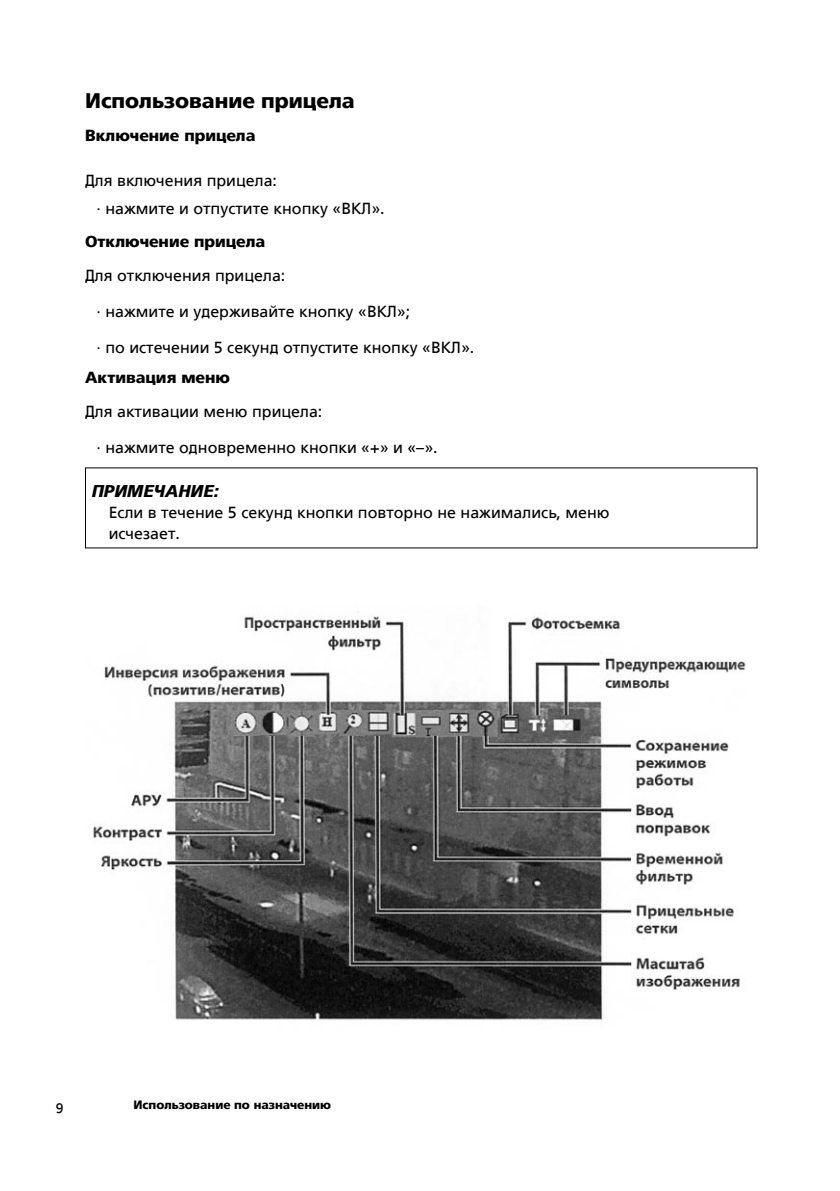
<style>
.page{position:relative;width:840px;height:1191px;background:#fff}
.page>*{position:absolute;margin:0;border:0;box-sizing:border-box;transform-origin:0 0}
.t1{font:700 21px "Foreigner";color:#000}
.t2{font:italic 700 17px "Foreigner";color:#000}
.t3{font:500 16px/28px "Foreigner";color:#000}
.t4{font:700 16px "Foreigner";color:#000}
.t5{font:500 14px "Foreigner";color:#000}
.t6{font:700 12px "Foreigner";color:#000}
</style>
<div class="page">
<img style="left:93px;top:611px;width:653px;height:409px">
<h1 class="t1" style="left:85px;top:89px;width:271px">Использование прицела</h1>
<p class="t4" style="left:85px;top:126px;width:172px">Включение прицела</p>
<p class="t3" style="left:96px;top:166px;width:289px;text-indent:-11px">Для включения прицела:<br>· нажмите и отпустите кнопку «ВКЛ».</p>
<p class="t4" style="left:85px;top:233px;width:182px">Отключение прицела</p>
<p class="t3" style="left:85px;top:261px;width:202px">Для отключения прицела:</p>
<p class="t3" style="left:96px;top:297px;width:315px">· нажмите и удерживайте кнопку «ВКЛ»;</p>
<p class="t3" style="left:96px;top:333px;width:379px">· по истечении 5 секунд отпустите кнопку «ВКЛ».</p>
<p class="t4" style="left:85px;top:369px;width:146px">Активация меню</p>
<p class="t3" style="left:85px;top:397px;width:239px">Для активации меню прицела:</p>
<p class="t3" style="left:96px;top:433px;width:342px">· нажмите одновременно кнопки «+» и «–».</p>
<p class="t2" style="left:92px;top:481px;width:129px">ПРИМЕЧАНИЕ:</p>
<p class="t3" style="left:109px;top:501px;width:502px;line-height:21px">Если в течение 5 секунд кнопки повторно не нажимались, меню исчезает.</p>
<p class="t5" style="left:56px;top:1099px;width:9px">9</p>
<p class="t6" style="left:133px;top:1098px;width:199px">Использование по назначению</p>
</div>
